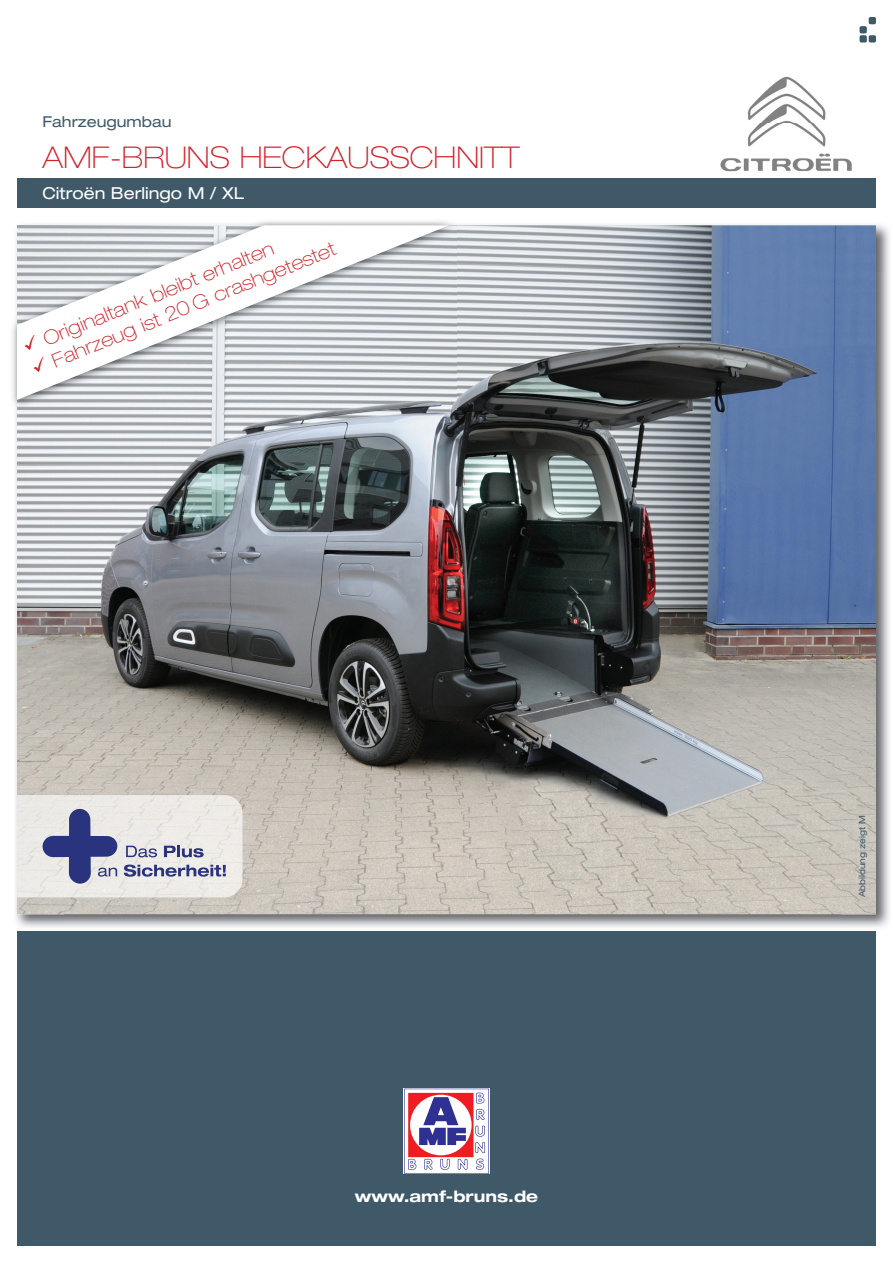
<style>
.page{position:relative;width:893px;height:1263px;background:#fff}
.page>*{position:absolute;margin:0;border:0;box-sizing:border-box;transform-origin:0 0}
.t1{font:100 expanded 30px "Helvetica Neue LT Std";color:#d1232a}
.t2{font:100 expanded 19.5px "Helvetica Neue LT Std";color:#d1232a}
.t3{font:expanded 16.5px "Helvetica Neue LT Std";color:#fff}
.t4{font:700 expanded 15.75px "Helvetica Neue LT Std";color:#fff}
.t5{font:expanded 15px "Helvetica Neue LT Std";color:#405968}
.t6{font:expanded 8.7px "Helvetica Neue LT Std";color:#405968}
</style>
<div class="page">
<div style="left:17px;top:179px;width:859px;height:29px;background:#405968"></div>
<div style="left:17px;top:931px;width:859px;height:315px;background:#405968"></div>
<svg style="left:404px;top:1089px;width:85px;height:85px;background:#c9a4bd"></svg>
<div style="left:869px;top:17px;width:7px;height:7px;background:#405968;border-radius:2px"></div>
<div style="left:859px;top:26px;width:8px;height:7px;background:#405968;border-radius:2px"></div>
<div style="left:859px;top:35px;width:8px;height:8px;background:#405968;border-radius:2px"></div>
<div style="left:869px;top:35px;width:7px;height:8px;background:#405968;border-radius:2px"></div>
<img style="left:720px;top:76px;width:132px;height:96px">
<img style="left:457px;top:224px;width:433px;height:48px">
<img style="left:840px;top:272px;width:50px;height:656px">
<img style="left:15px;top:409px;width:50px;height:519px">
<img style="left:17px;top:225px;width:859px;height:689px">
<div style="left:17px;top:795px;width:225px;height:102px;background:#edebe7"></div>
<svg style="left:126px;top:846px;width:31px;height:11px"></svg>
<svg style="left:164px;top:845px;width:40px;height:12px"></svg>
<svg style="left:43px;top:809px;width:74px;height:75px;background:#9093b5"></svg>
<svg style="left:124px;top:864px;width:102px;height:13px"></svg>
<img style="left:14px;top:222px;width:443px;height:187px">
<img style="left:17px;top:225px;width:440px;height:184px">
<svg style="left:17px;top:225px;width:432px;height:175px"></svg>
<p class="t5" style="left:43px;top:112px;width:130px">Fahrzeugumbau</p>
<h1 class="t1" style="left:43px;top:140px;width:479px">AMF-BRUNS HECKAUSSCHNITT</h1>
<p class="t3" style="left:43px;top:183px;width:203px">Citroën Berlingo M / XL</p>
<p class="t2" style="left:28px;top:358px;width:327px;rotate:-22deg">✓ Fahrzeug ist 20 G crashgetestet</p>
<p class="t2" style="left:20px;top:337px;width:270px;rotate:-22deg">✓ Originaltank bleibt erhalten</p>
<p class="t4" style="left:355px;top:1187px;width:185px">www.amf-bruns.de</p>
<p class="t6" style="left:857px;top:897px;width:83px;rotate:-90deg">Abbildung zeigt M</p>
</div>
